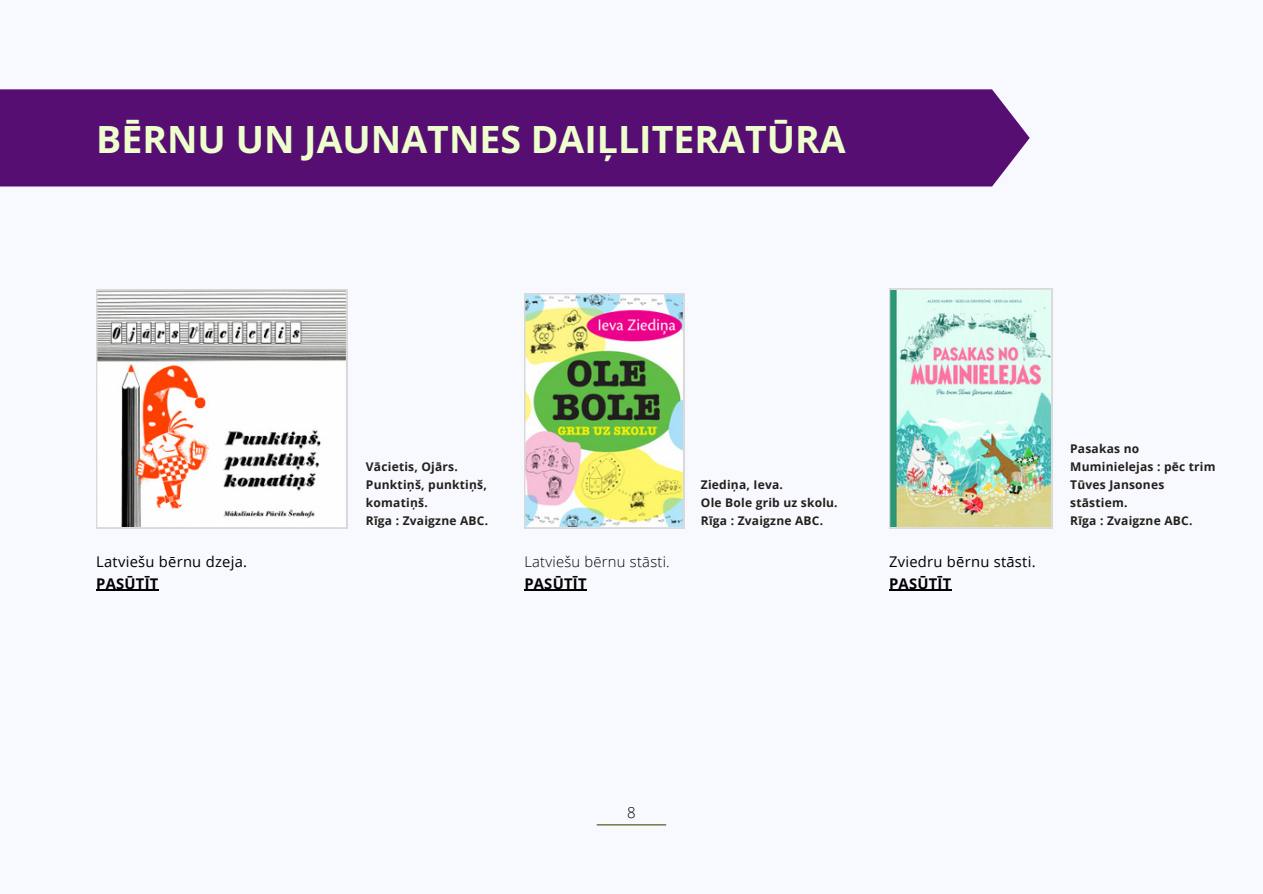
<style>
.page{position:relative;width:1263px;height:894px;background:#fff}
.page>*{position:absolute;margin:0;border:0;box-sizing:border-box;transform-origin:0 0}
.t1{font:700 37.5px "Open Sans";color:#edffcc}
.t2{font:300 15px "Open Sans";color:#000}
.t3{font:14.7px/21.3px "Open Sans";letter-spacing:.02em;color:#000}
.t4{font:300 14.7px/21.3px "Open Sans";letter-spacing:.02em;color:#000}
.t5{font:700 12px/18px "Open Sans";letter-spacing:.02em;color:#22201b}
.s1{font-weight:700}
</style>
<div class="page">
<div style="left:0;top:0;width:1263px;height:893px;background:#f8f8ff"></div>
<hr style="left:597px;top:824px;width:69px;height:1px;background:#3b5704">
<div style="left:0;top:89px;width:1029px;height:97px;background:#570e72"></div>
<img style="left:889px;top:288px;width:163px;height:240px">
<svg style="left:96px;top:289px;width:251px;height:239px"></svg>
<img style="left:524px;top:293px;width:160px;height:235px">
<hr style="left:96px;top:589px;width:63px;height:1px;background:#000">
<hr style="left:889px;top:589px;width:63px;height:1px;background:#000">
<hr style="left:524px;top:589px;width:63px;height:1px;background:#000">
<p class="t1" style="left:96px;top:112px;width:751px">BĒRNU UN JAUNATNES DAIĻLITERATŪRA</p>
<h2 class="t5" style="left:366px;top:457px;width:93px">Vācietis, Ojārs.</h2>
<p class="t5" style="left:366px;top:475px;width:122px">Punktiņš, punktiņš, komatiņš.</p>
<p class="t5" style="left:366px;top:511px;width:124px">Rīga : Zvaigzne ABC.</p>
<p class="t5" style="left:701px;top:475px;width:84px">Ziediņa, Ieva.</p>
<h2 class="t5" style="left:701px;top:493px;width:138px">Ole Bole grib uz skolu.</h2>
<p class="t5" style="left:701px;top:511px;width:124px">Rīga : Zvaigzne ABC.</p>
<p class="t3" style="left:96px;top:550px;width:152px">Latviešu bērnu dzeja.<br><span class="s1">PASŪTĪT</span></p>
<p class="t3" style="left:889px;top:550px;width:148px">Zviedru bērnu stāsti.<br><span class="s1">PASŪTĪT</span></p>
<p class="t4" style="left:524px;top:550px;width:147px">Latviešu bērnu stāsti.<br><span class="s1">PASŪTĪT</span></p>
<p class="t5" style="left:1070px;top:439px;width:147px">Pasakas no<br>Muminielejas : pēc trim<br>Tūves Jansones stāstiem.</p>
<h2 class="t5" style="left:1070px;top:511px;width:124px">Rīga : Zvaigzne ABC.</h2>
<h1 class="t2" style="left:627px;top:801px;width:10px">8</h1>
</div>
